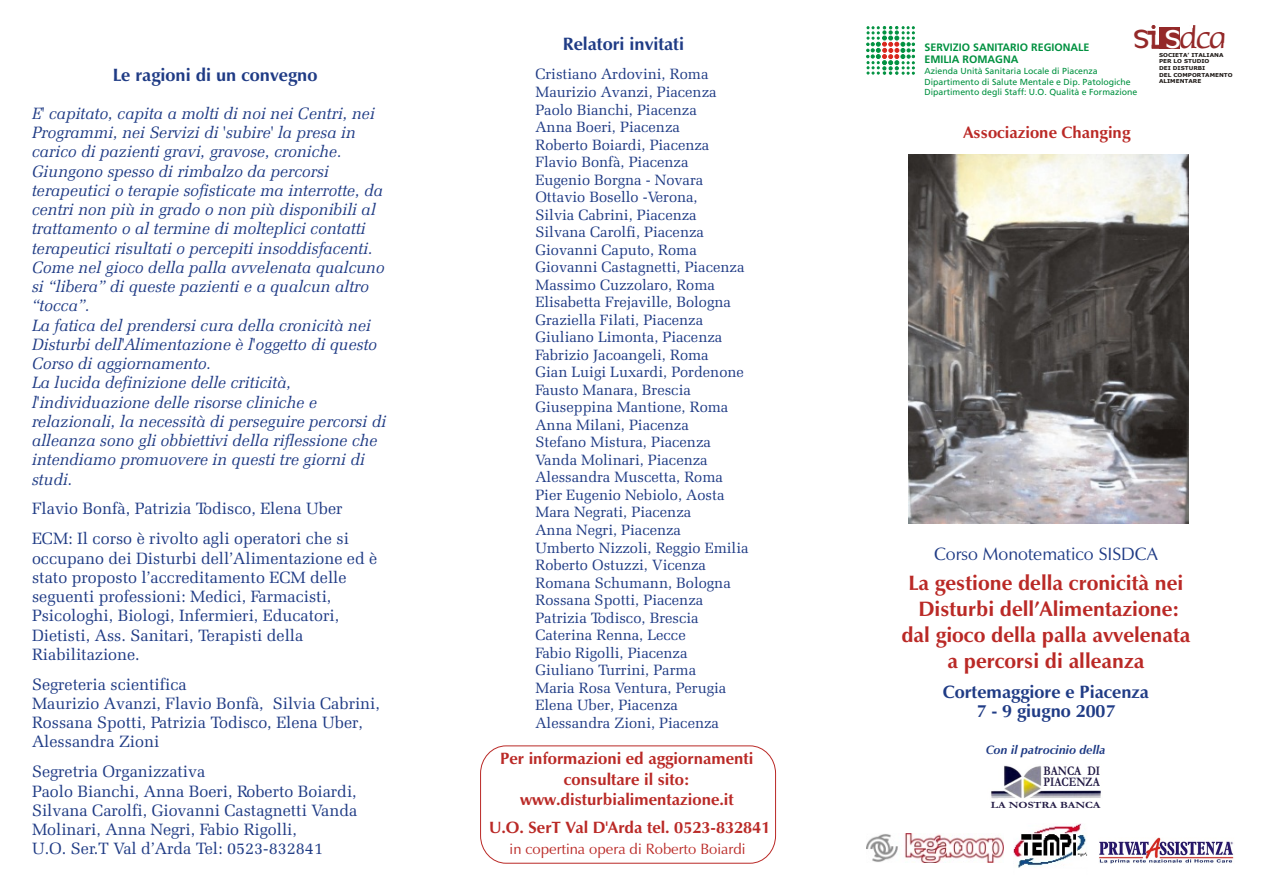
<style>
.page{position:relative;width:1263px;height:894px;background:#fff}
.page>*{position:absolute;margin:0;border:0;box-sizing:border-box;transform-origin:0 0}
.t1{font:32.55px "Mirarae BT";color:#942929}
.t2{font:24.15px "Antique Olive";color:#942929;scale:1.24 1}
.t3{font:700 21px/26px "Zapf Humnst BT";color:#ba2926;text-align:center}
.t4{font:700 18px/18.9px "Zapf Humnst BT";color:#1f3b85;text-align:center}
.t5{font:18px "Zapf Humnst BT";color:#1f3b85}
.t6{font:italic 16.5px/19.2px "Zapf Ellipt BT";color:#1f3b85}
.t7{font:16.5px/19.2px "Zapf Ellipt BT";color:#1f3b85}
.t8{font:700 16.5px/20.4px "Zapf Humnst BT";color:#ba2926;text-align:center}
.t9{font:15px/17.5px "Zapf Ellipt BT";color:#1f3b85}
.t10{font:15px "Zapf Humnst BT";color:#ba2926}
.t11{font:700 13.2px/10.4px "Garamond";color:#1f1742;scale:.82 1}
.t12{font:italic 700 12.15px "Zapf Humnst BT";color:#1f3b85}
.t13{font:700 10.65px/12.8px "Frutiger LT65";color:#009140}
.t14{font:700 9.6px "Garamond";color:#1f1742;scale:1.2 1}
.t15{font:8.7px/10.4px "Frutiger LT55 Roman";color:#009140}
.t16{font:700 5.4px/6.6px "Verdana";color:#1f1a17;scale:1.05 1}
.s1{font-family:"Avant Garde Bk BT";font-size:32.55px}
.s2{font-size:23.85px;color:#fff}
</style>
<div class="page">
<img style="left:908px;top:154px;width:281px;height:370px">
<svg style="left:866px;top:26px;width:49px;height:48px"></svg>
<img style="left:1099px;top:837px;width:135px;height:27px">
<img style="left:866px;top:834px;width:137px;height:29px">
<img style="left:1014px;top:824px;width:73px;height:44px">
<div style="left:480px;top:746px;width:296px;height:117px;border:1px solid #ba2926;border-radius:26px"></div>
<img style="left:991px;top:765px;width:110px;height:34px">
<div style="left:1043px;top:765px;width:57px;height:23px;background:#fff"></div>
<div style="left:1159px;top:27px;width:21px;height:21px;background:#942929"></div>
<svg style="left:1152px;top:45px;width:7px;height:3px"></svg>
<div style="left:1148px;top:23px;width:9px;height:7px;background:#fff;border:1px solid #fff"></div>
<svg style="left:1148px;top:25px;width:7px;height:9px"></svg>
<p class="t4" style="left:113px;top:67px;width:206px">Le ragioni di un convegno</p>
<p class="t6" style="left:32px;top:105px;width:356px">E' capitato, capita a molti di noi nei Centri, nei Programmi, nei Servizi di 'subire' la presa in carico di pazienti gravi, gravose, croniche.<br>Giungono spesso di rimbalzo da percorsi terapeutici o terapie sofisticate ma interrotte, da centri non più in grado o non più disponibili al trattamento o al termine di molteplici contatti terapeutici risultati o percepiti insoddisfacenti.<br>Come nel gioco della palla avvelenata qualcuno si “libera” di queste pazienti e a qualcun altro “tocca”.<br>La fatica del prendersi cura della cronicità nei Disturbi dell'Alimentazione è l'oggetto di questo Corso di aggiornamento.<br>La lucida definizione delle criticità, l'individuazione delle risorse cliniche e relazionali, la necessità di perseguire percorsi di alleanza sono gli obbiettivi della riflessione che intendiamo promuovere in questi tre giorni di studi.</p>
<p class="t7" style="left:32px;top:495px;width:318px;line-height:29.8px">Flavio Bonfà, Patrizia Todisco, Elena Uber<br>ECM: Il corso è rivolto agli operatori che si</p>
<p class="t7" style="left:32px;top:550px;width:347px">occupano dei Disturbi dell’Alimentazione ed è stato proposto l’accreditamento ECM delle seguenti professioni: Medici, Farmacisti, Psicologhi, Biologi, Infermieri, Educatori, Dietisti, Ass. Sanitari, Terapisti della Riabilitazione.</p>
<p class="t7" style="left:32px;top:676px;width:349px">Segreteria scientifica<br>Maurizio Avanzi, Flavio Bonfà, Silvia Cabrini, Rossana Spotti, Patrizia Todisco, Elena Uber, Alessandra Zioni</p>
<p class="t7" style="left:32px;top:763px;width:327px">Segretria Organizzativa<br>Paolo Bianchi, Anna Boeri, Roberto Boiardi, Silvana Carolfi, Giovanni Castagnetti Vanda Molinari, Anna Negri, Fabio Rigolli,<br>U.O. Ser.T Val d’Arda Tel: 0523-832841</p>
<p class="t4" style="left:563px;top:36px;width:123px">Relatori invitati</p>
<p class="t9" style="left:535px;top:67px;width:215px">Cristiano Ardovini, Roma<br>Maurizio Avanzi, Piacenza<br>Paolo Bianchi, Piacenza<br>Anna Boeri, Piacenza<br>Roberto Boiardi, Piacenza<br>Flavio Bonfà, Piacenza<br>Eugenio Borgna - Novara<br>Ottavio Bosello -Verona,<br>Silvia Cabrini, Piacenza<br>Silvana Carolfi, Piacenza<br>Giovanni Caputo, Roma<br>Giovanni Castagnetti, Piacenza<br>Massimo Cuzzolaro, Roma<br>Elisabetta Frejaville, Bologna<br>Graziella Filati, Piacenza<br>Giuliano Limonta, Piacenza<br>Fabrizio Jacoangeli, Roma<br>Gian Luigi Luxardi, Pordenone<br>Fausto Manara, Brescia<br>Giuseppina Mantione, Roma<br>Anna Milani, Piacenza<br>Stefano Mistura, Piacenza<br>Vanda Molinari, Piacenza<br>Alessandra Muscetta, Roma<br>Pier Eugenio Nebiolo, Aosta<br>Mara Negrati, Piacenza<br>Anna Negri, Piacenza<br>Umberto Nizzoli, Reggio Emilia<br>Roberto Ostuzzi, Vicenza<br>Romana Schumann, Bologna<br>Rossana Spotti, Piacenza<br>Patrizia Todisco, Brescia<br>Caterina Renna, Lecce<br>Fabio Rigolli, Piacenza<br>Giuliano Turrini, Parma<br>Maria Rosa Ventura, Perugia<br>Elena Uber, Piacenza<br>Alessandra Zioni, Piacenza</p>
<p class="t8" style="left:500px;top:750px;width:255px">Per informazioni ed aggiornamenti consultare il sito: www.disturbialimentazione.it</p>
<p class="t8" style="left:489px;top:819px;width:283px">U.O. SerT Val D'Arda tel. 0523-832841</p>
<p class="t10" style="left:510px;top:842px;width:237px">in copertina opera di Roberto Boiardi</p>
<h1 class="t1" style="left:1179px;top:23px;width:50px">dca</h1>
<p class="t16" style="left:1159px;top:58px;width:72px">PER LO STUDIO<br>DEI DISTURBI<br>DEL COMPORTAMENTO<br>ALIMENTARE</p>
<h2 class="t2" style="left:1133px;top:29px;width:40px">S<span class="s1">i</span><span class="s2">S</span></h2>
<p class="t16" style="left:1159px;top:52px;width:63px">SOCIETA’ ITALIANA</p>
<p class="t13" style="left:924px;top:42px;width:167px">SERVIZIO SANITARIO REGIONALE<br>EMILIA ROMAGNA</p>
<p class="t15" style="left:924px;top:67px;width:215px">Azienda Unità Sanitaria Locale di Piacenza<br>Dipartimento di Salute Mentale e Dip. Patologiche<br>Dipartimento degli Staff: U.O. Qualità e Formazione</p>
<p class="t8" style="left:964px;top:123px;width:168px">Associazione Changing</p>
<p class="t5" style="left:934px;top:546px;width:225px">Corso Monotematico SISDCA</p>
<h3 class="t3" style="left:901px;top:572px;width:291px">La gestione della cronicità nei<br>Disturbi dell’Alimentazione: dal gioco della palla avvelenata a percorsi di alleanza</h3>
<p class="t4" style="left:943px;top:684px;width:208px">Cortemaggiore e Piacenza<br>7 - 9 giugno 2007</p>
<p class="t12" style="left:986px;top:745px;width:121px">Con il patrocinio della</p>
<p class="t11" style="left:1044px;top:768px;width:71px">BANCA DI<br>PIACENZA</p>
<p class="t14" style="left:991px;top:802px;width:93px">LA NOSTRA BANCA</p>
</div>
